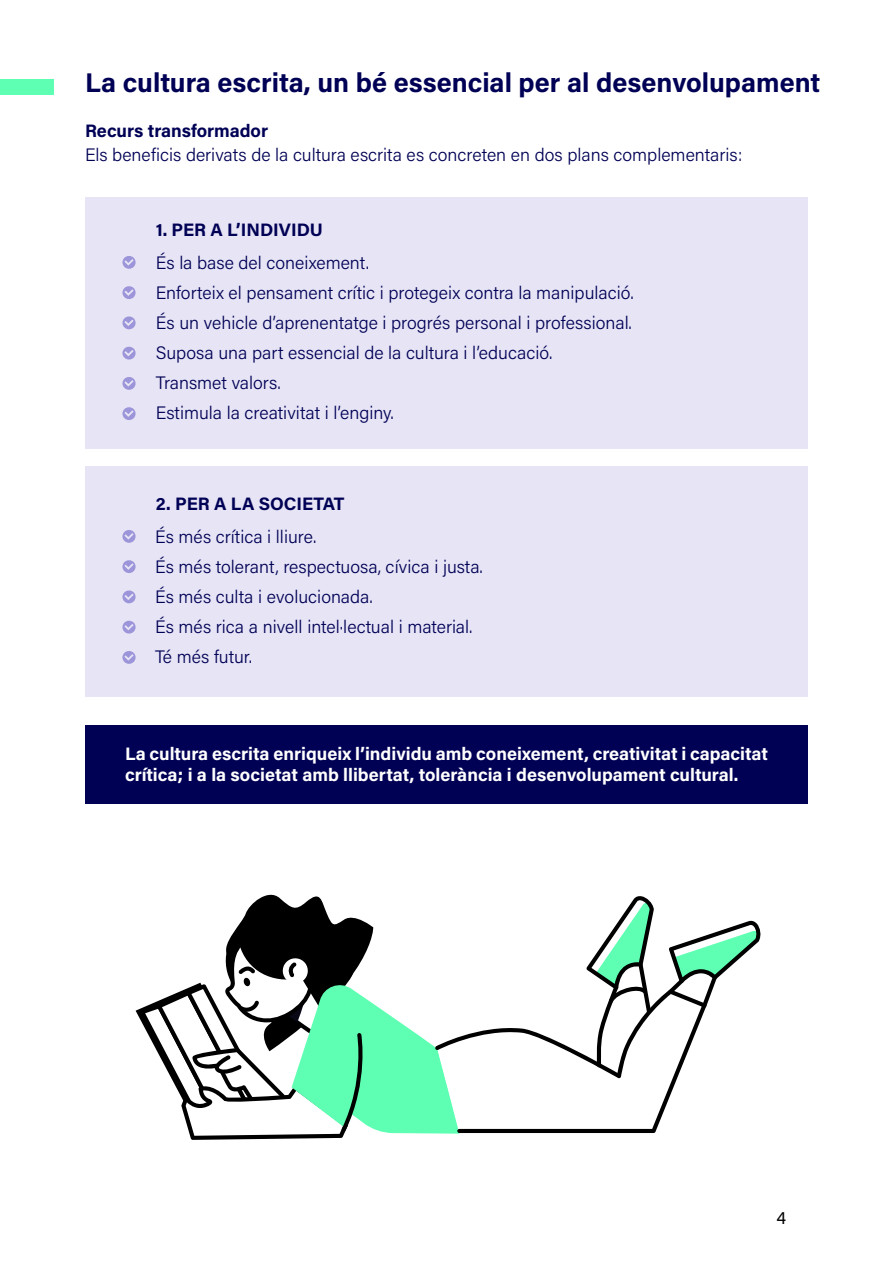
<style>
.page{position:relative;width:893px;height:1263px;background:#fff}
.page>*{position:absolute;margin:0;border:0;box-sizing:border-box;transform-origin:0 0}
.t1{font:700 27px "Acumin Pro";color:#005}
.t2{font:300 18px "Acumin Pro";color:#005}
.t3{font:700 18px/21.6px "Acumin Pro";color:#fff}
.t4{font:700 18px "Acumin Pro";color:#005}
.t5{font:18px "Acumin Pro";color:#000}
.s1{color:#000054}
</style>
<div class="page">
<div style="left:85px;top:197px;width:723px;height:252px;background:#e6e4f5"></div>
<div style="left:85px;top:466px;width:723px;height:231px;background:#e6e4f5"></div>
<div style="left:85px;top:725px;width:723px;height:78px;background:#005"></div>
<div style="left:0;top:80px;width:53px;height:15px;background:#5fffb3"></div>
<svg style="left:122px;top:256px;width:14px;height:13px"></svg>
<svg style="left:122px;top:316px;width:14px;height:13px"></svg>
<svg style="left:122px;top:286px;width:14px;height:13px"></svg>
<svg style="left:122px;top:346px;width:14px;height:14px"></svg>
<svg style="left:122px;top:377px;width:14px;height:13px"></svg>
<svg style="left:122px;top:407px;width:14px;height:13px"></svg>
<svg style="left:122px;top:530px;width:14px;height:13px"></svg>
<svg style="left:122px;top:590px;width:14px;height:13px"></svg>
<svg style="left:122px;top:560px;width:14px;height:13px"></svg>
<svg style="left:122px;top:620px;width:14px;height:14px"></svg>
<svg style="left:122px;top:651px;width:14px;height:13px"></svg>
<svg style="left:136px;top:894px;width:625px;height:246px"></svg>
<p class="t1" style="left:85px;top:64px;width:737px">La cultura escrita, un bé essencial per al desenvolupament</p>
<p class="t4" style="left:85px;top:118px;width:185px">Recurs transformador</p>
<p class="t2" style="left:85px;top:143px;width:659px">Els beneficis derivats de la cultura escrita es concreten en dos plans complementaris:</p>
<p class="t4" style="left:156px;top:217px;width:169px"><span class="s1">1.</span> PER A L’INDIVIDU</p>
<p class="t2" style="left:156px;top:250px;width:215px">És la base del coneixement.</p>
<p class="t2" style="left:156px;top:280px;width:479px">Enforteix el pensament crític i protegeix contra la manipulació.</p>
<p class="t2" style="left:156px;top:310px;width:478px">És un vehicle d’aprenentatge i progrés personal i professional.</p>
<p class="t2" style="left:156px;top:340px;width:398px">Suposa una part essencial de la cultura i l’educació.</p>
<p class="t2" style="left:156px;top:370px;width:127px">Transmet valors.</p>
<p class="t2" style="left:156px;top:400px;width:240px">Estimula la creativitat i l’enginy.</p>
<p class="t4" style="left:156px;top:491px;width:190px"><span class="s1">2.</span> PER A LA SOCIETAT</p>
<p class="t2" style="left:155px;top:524px;width:163px">És més crítica i lliure.</p>
<p class="t2" style="left:155px;top:554px;width:329px">És més tolerant, respectuosa, cívica i justa.</p>
<p class="t2" style="left:155px;top:584px;width:219px">És més culta i evolucionada.</p>
<p class="t2" style="left:155px;top:614px;width:319px">És més rica a nivell intel·lectual i material.</p>
<p class="t2" style="left:155px;top:644px;width:99px">Té més futur.</p>
<p class="t3" style="left:125px;top:742px;width:644px">La cultura escrita enriqueix l’individu amb coneixement, creativitat i capacitat crítica; i a la societat amb llibertat, tolerància i desenvolupament cultural.</p>
<p class="t5" style="left:776px;top:1205px;width:11px">4</p>
</div>
